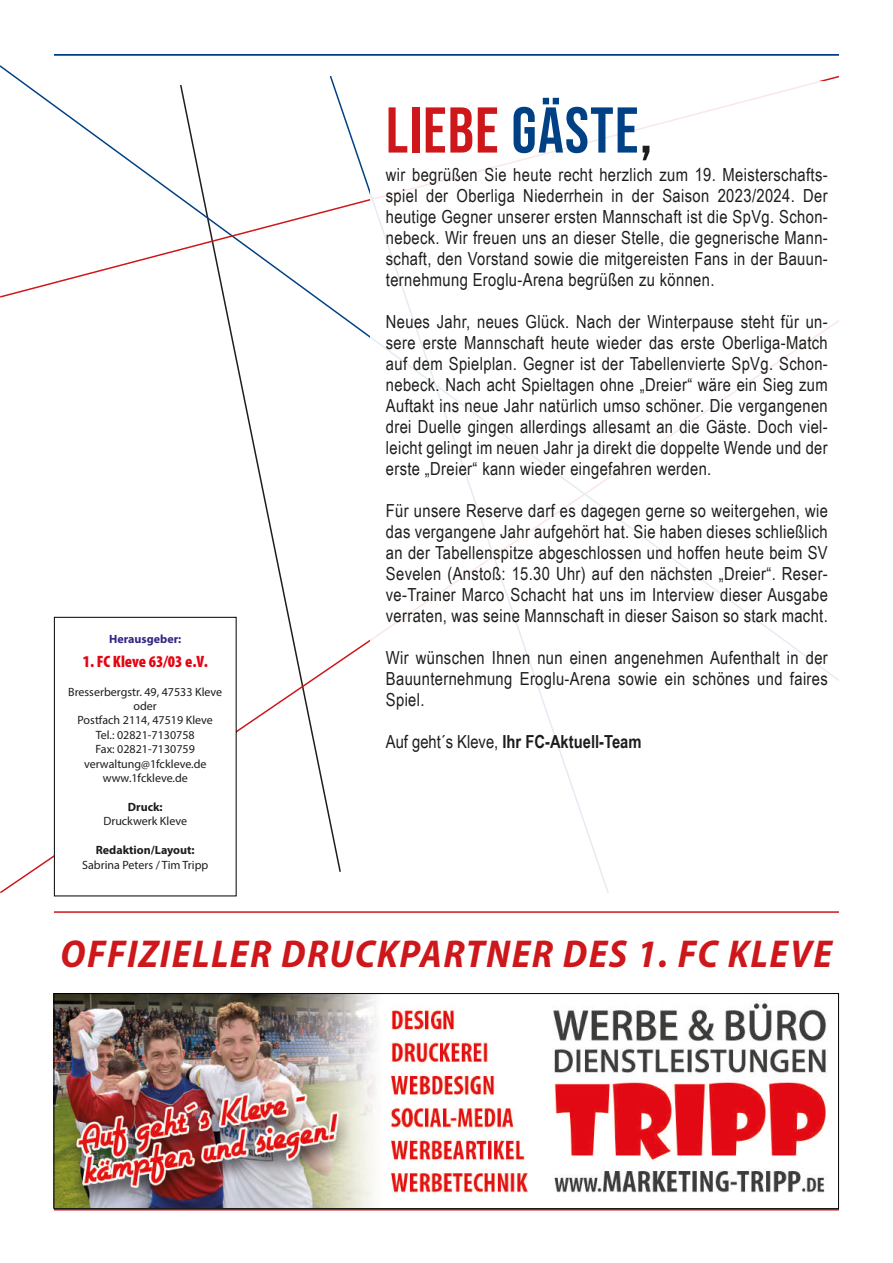
<style>
.page{position:relative;width:893px;height:1263px;background:#fff}
.page>*{position:absolute;margin:0;border:0;box-sizing:border-box;transform-origin:0 0}
.t1{font:64.5px "Bebas Neue";letter-spacing:.02em;color:#cd171a}
.t2{font:italic 700 semi-condensed 39px "Myriad Pro";letter-spacing:.04em;color:#cd171a}
.t3{font:18px/21px "Arial Narrow";letter-spacing:.02em;color:#1d1d1b;text-align:justify}
.t4{font:700 18px "Arial Narrow";color:#1d1d1b}
.t5{font:900 condensed 16.5px "Myriad Pro";color:#e30614}
.t6{font:12px/14.4px "Myriad Pro";color:#1d1d1b;text-align:center}
.t7{font:700 12px "Myriad Pro";color:#1d1d1b}
.t8{font:700 12px "Myriad Pro";color:#312783}
.s1{color:#004185}
.s2{color:#1d1d1b}
.s3{font-weight:400}
</style>
<div class="page">
<hr style="left:54px;top:1209px;width:785px;height:1px;background:#cd171a">
<svg style="left:0;top:75px;width:839px;height:224px"></svg>
<svg style="left:329px;top:75px;width:281px;height:243px"></svg>
<svg style="left:0;top:318px;width:370px;height:577px"></svg>
<hr style="left:54px;top:54px;width:785px;height:2px;background:#004185">
<hr style="left:54px;top:911px;width:785px;height:2px;background:#cd171a">
<img style="left:56px;top:995px;width:771px;height:212px">
<div style="left:54px;top:993px;width:785px;height:216px;border:1px solid #000"></div>
<div style="left:54px;top:617px;width:182px;height:279px;background:#fff"></div>
<div style="left:54px;top:617px;width:183px;height:279px;border:1px solid #000"></div>
<div style="left:370px;top:81px;width:483px;height:814px;background:#fff"></div>
<p class="t8" style="left:109px;top:631px;width:74px">Herausgeber:</p>
<p class="t5" style="left:83px;top:651px;width:127px">1. FC Kleve 63/03 e.V.</p>
<p class="t6" style="left:68px;top:684px;width:156px">Bresserbergstr. 49, 47533 Kleve oder<br>Postfach 2114, 47519 Kleve<br>Tel.: 02821-7130758<br>Fax: 02821-7130759 verwaltung@1fckleve.de www.1fckleve.de</p>
<p class="t7" style="left:128px;top:799px;width:36px">Druck:</p>
<p class="t6" style="left:103px;top:814px;width:85px">Druckwerk Kleve</p>
<p class="t7" style="left:96px;top:842px;width:100px">Redaktion/Layout:</p>
<p class="t6" style="left:82px;top:857px;width:128px">Sabrina Peters / Tim Tripp</p>
<h1 class="t1" style="left:386px;top:94px;width:268px">LIEBE <span class="s1">GÄSTE</span><span class="s2">,</span></h1>
<p class="t3" style="left:386px;top:163px;width:443px">wir begrüßen Sie heute recht herzlich zum 19. Meisterschafts&shy;spiel der Oberliga Niederrhein in der Saison 2023/2024. Der heutige Gegner unserer ersten Mannschaft ist die SpVg. Schon&shy;nebeck. Wir freuen uns an dieser Stelle, die gegnerische Mann&shy;schaft, den Vorstand sowie die mitgereisten Fans in der Bauun&shy;ternehmung Eroglu-Arena begrüßen zu können.</p>
<p class="t3" style="left:386px;top:310px;width:443px">Neues Jahr, neues Glück. Nach der Winterpause steht für un&shy;sere erste Mannschaft heute wieder das erste Oberliga-Match auf dem Spielplan. Gegner ist der Tabellenvierte SpVg. Schon&shy;nebeck. Nach acht Spieltagen ohne „Dreier“ wäre ein Sieg zum Auftakt ins neue Jahr natürlich umso schöner. Die vergangenen drei Duelle gingen allerdings allesamt an die Gäste. Doch viel&shy;leicht gelingt im neuen Jahr ja direkt die doppelte Wende und der erste „Dreier“ kann wieder eingefahren werden.</p>
<p class="t3" style="left:386px;top:499px;width:443px">Für unsere Reserve darf es dagegen gerne so weitergehen, wie das vergangene Jahr aufgehört hat. Sie haben dieses schließlich an der Tabellenspitze abgeschlossen und hoffen heute beim SV Sevelen (Anstoß: 15.30 Uhr) auf den nächsten „Dreier“. Reser&shy;ve-Trainer Marco Schacht hat uns im Interview dieser Ausgabe verraten, was seine Mannschaft in dieser Saison so stark macht.</p>
<p class="t3" style="left:386px;top:646px;width:443px">Wir wünschen Ihnen nun einen angenehmen Aufenthalt in der Bauunternehmung Eroglu-Arena sowie ein schönes und faires Spiel.</p>
<p class="t4" style="left:386px;top:728px;width:257px"><span class="s3">Auf geht´s Kleve,</span> Ihr FC-Aktuell-Team</p>
<h2 class="t2" style="left:61px;top:929px;width:773px">OFFIZIELLER DRUCKPARTNER DES 1. FC KLEVE</h2>
</div>
